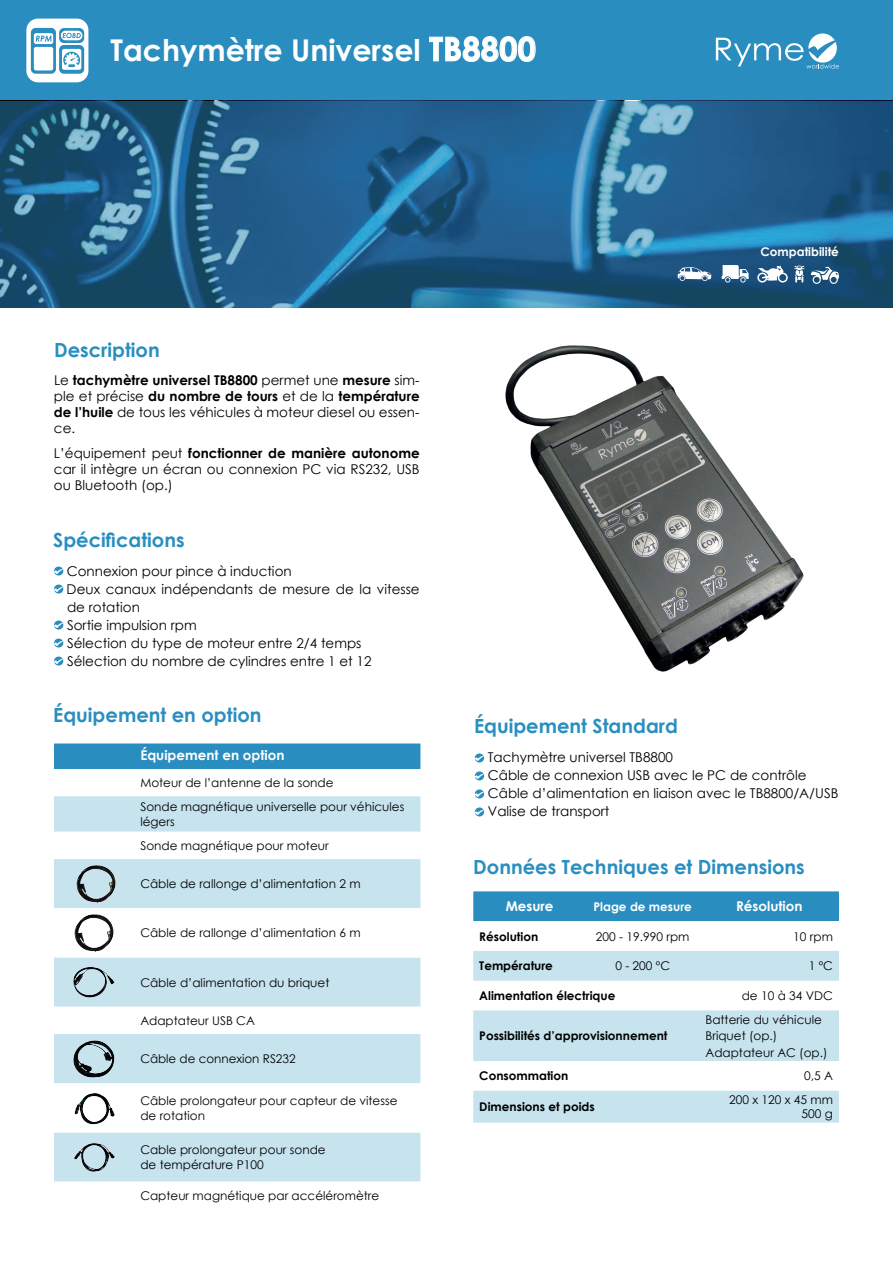
<style>
.page{position:relative;width:893px;height:1263px;background:#fff}
.page>*{position:absolute;margin:0;border:0;box-sizing:border-box;transform-origin:0 0}
.t1{font:700 30px "Century Gothic";color:#fff}
.t2{font:700 19.5px "Century Gothic";color:#298ec0}
.t3{font:13.5px/18px "Century Gothic";color:#000;text-align:justify}
.t4{font:700 13.5px "Century Gothic";color:#fff}
.t5{font:12px/14.4px "Century Gothic";color:#000}
.t6{font:700 12px "Century Gothic";color:#000}
.t7{font:700 12px "Century Gothic";color:#fff}
.s1{font-size:33px}
.s2{font-weight:700}
</style>
<div class="page">
<div style="left:0;top:0;width:893px;height:101px;background:#2a8dbf"></div>
<svg style="left:716px;top:33px;width:123px;height:36px"></svg>
<svg style="left:0;top:101px;width:893px;height:207px"></svg>
<img style="left:505px;top:346px;width:298px;height:326px">
<svg style="left:722px;top:265px;width:27px;height:18px"></svg>
<svg style="left:757px;top:266px;width:31px;height:17px"></svg>
<svg style="left:794px;top:266px;width:10px;height:17px"></svg>
<svg style="left:678px;top:267px;width:33px;height:14px"></svg>
<svg style="left:811px;top:267px;width:28px;height:17px"></svg>
<svg style="left:26px;top:19px;width:62px;height:63px"></svg>
<svg style="left:475px;top:753px;width:9px;height:9px"></svg>
<svg style="left:475px;top:771px;width:9px;height:9px"></svg>
<svg style="left:475px;top:789px;width:9px;height:9px"></svg>
<svg style="left:475px;top:807px;width:9px;height:9px"></svg>
<svg style="left:54px;top:566px;width:9px;height:9px"></svg>
<svg style="left:54px;top:584px;width:9px;height:9px"></svg>
<svg style="left:54px;top:620px;width:9px;height:9px"></svg>
<svg style="left:54px;top:638px;width:9px;height:9px"></svg>
<svg style="left:54px;top:656px;width:9px;height:9px"></svg>
<div style="left:473px;top:891px;width:366px;height:30px;background:#2a8dbf"></div>
<svg style="left:473px;top:951px;width:366px;height:172px;fill:#c6e3ee"></svg>
<div style="left:54px;top:743px;width:366px;height:26px;background:#298dbf"></div>
<div style="left:54px;top:796px;width:366px;height:36px;background:#c6e3ee"></div>
<svg style="left:54px;top:859px;width:366px;height:323px;fill:#c6e3ee"></svg>
<img style="left:75px;top:865px;width:42px;height:37px">
<img style="left:73px;top:914px;width:42px;height:37px">
<img style="left:73px;top:967px;width:42px;height:30px">
<img style="left:74px;top:1040px;width:41px;height:37px">
<img style="left:74px;top:1094px;width:41px;height:30px">
<img style="left:74px;top:1143px;width:41px;height:28px">
<h1 class="t1" style="left:111px;top:27px;width:427px">Tachymètre Universel <span class="s1">TB8800</span></h1>
<h2 class="t2" style="left:54px;top:335px;width:107px">Description</h2>
<p class="t3" style="left:54px;top:371px;width:367px;line-height:16.2px">Le <span class="s2">tachymètre universel TB8800</span> permet une <span class="s2">mesure</span> sim&shy;ple et précise <span class="s2">du nombre de tours</span> et de la <span class="s2">température de l’huile</span> de tous les véhicules à moteur diesel ou essen&shy;ce.</p>
<p class="t3" style="left:54px;top:445px;width:367px;line-height:16.2px">L’équipement peut <span class="s2">fonctionner de manière autonome </span>car il intègre un écran ou connexion PC via RS232, USB ou Bluetooth (op.)</p>
<h2 class="t2" style="left:53px;top:525px;width:133px">Spécifications</h2>
<p class="t3" style="left:67px;top:561px;width:355px;text-align:left">Connexion pour pince à induction<br>Deux canaux indépendants de mesure de la vitesse de rotation<br>Sortie impulsion rpm<br>Sélection du type de moteur entre 2/4 temps Sélection du nombre de cylindres entre 1 et 12</p>
<h2 class="t2" style="left:53px;top:700px;width:210px">Équipement en option</h2>
<h2 class="t2" style="left:474px;top:711px;width:205px">Équipement Standard</h2>
<p class="t7" style="left:760px;top:243px;width:80px">Compatibilité</p>
<p class="t4" style="left:140px;top:744px;width:146px">Équipement en option</p>
<p class="t5" style="left:140px;top:770px;width:266px;line-height:24.2px">Moteur de l’antenne de la sonde<br>Sonde magnétique universelle pour véhicules</p>
<p class="t5" style="left:140px;top:809px;width:190px;line-height:24.2px">légers<br>Sonde magnétique pour moteur</p>
<p class="t5" style="left:140px;top:876px;width:222px">Câble de rallonge d’alimentation 2 m</p>
<p class="t5" style="left:140px;top:926px;width:222px">Câble de rallonge d’alimentation 6 m</p>
<p class="t5" style="left:140px;top:975px;width:191px">Câble d’alimentation du briquet</p>
<p class="t5" style="left:140px;top:1013px;width:116px">Adaptateur USB CA</p>
<p class="t5" style="left:140px;top:1051px;width:157px">Câble de connexion RS232</p>
<p class="t5" style="left:140px;top:1093px;width:259px">Câble prolongateur pour capteur de vitesse de rotation</p>
<p class="t5" style="left:140px;top:1143px;width:187px">Cable prolongateur pour sonde de température P100</p>
<p class="t5" style="left:140px;top:1188px;width:241px">Capteur magnétique par accéléromètre</p>
<p class="t3" style="left:488px;top:748px;width:352px;text-align:left">Tachymètre universel TB8800<br>Câble de connexion USB avec le PC de contrôle Câble d’alimentation en liaison avec le TB8800/A/USB Valise de transport</p>
<h2 class="t2" style="left:473px;top:852px;width:333px">Données Techniques et Dimensions</h2>
<p class="t4" style="left:506px;top:896px;width:49px">Mesure</p>
<p class="t7" style="left:593px;top:897px;width:100px">Plage de mesure</p>
<p class="t4" style="left:736px;top:896px;width:68px">Résolution</p>
<p class="t6" style="left:479px;top:927px;width:61px">Résolution</p>
<p class="t5" style="left:596px;top:929px;width:95px">200 - 19.990 rpm</p>
<p class="t5" style="left:793px;top:929px;width:41px">10 rpm</p>
<p class="t6" style="left:479px;top:957px;width:75px">Température</p>
<p class="t5" style="left:615px;top:958px;width:56px">0 - 200 ºC</p>
<p class="t5" style="left:809px;top:958px;width:26px">1 ºC</p>
<p class="t6" style="left:479px;top:986px;width:138px">Alimentation électrique</p>
<p class="t5" style="left:742px;top:988px;width:93px">de 10 à 34 VDC</p>
<p class="t6" style="left:479px;top:1027px;width:190px">Possibilités d’approvisionnement</p>
<p class="t5" style="left:705px;top:1011px;width:124px;line-height:16.5px">Batterie du véhicule<br>Briquet (op.)<br>Adaptateur AC (op.)</p>
<p class="t6" style="left:479px;top:1067px;width:91px">Consommation</p>
<p class="t5" style="left:804px;top:1068px;width:30px">0,5 A</p>
<p class="t6" style="left:479px;top:1098px;width:117px">Dimensions et poids</p>
<p class="t5" style="left:729px;top:1092px;width:105px;text-align:right">200 x 120 x 45 mm<br>500 g</p>
</div>
